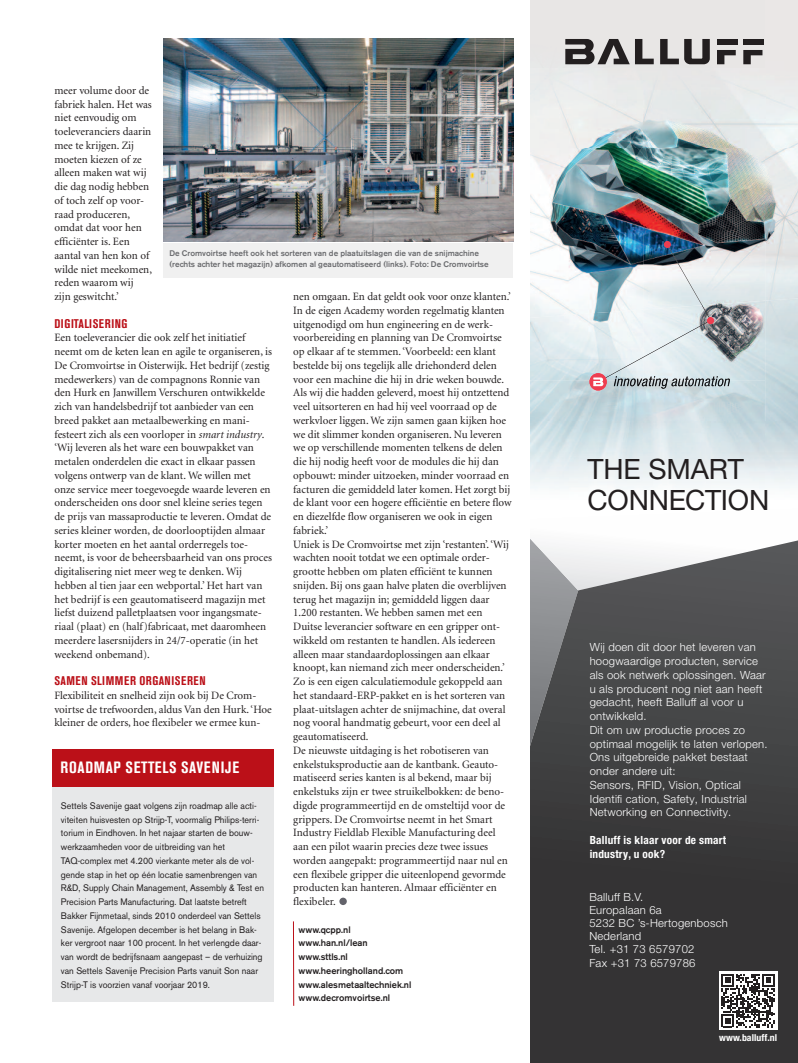
<style>
.page{position:relative;width:798px;height:1063px;background:#fff}
.page>*{position:absolute;margin:0;border:0;box-sizing:border-box;transform-origin:0 0}
.t1{font:28px/30.8px "Helvetica Neue LT Pro";letter-spacing:-.01em;color:#231f20}
.t2{font:700 condensed 16.25px "Akzidenz Grotesk BE";letter-spacing:.035em;color:#fff}
.t3{font:700 condensed 12.5px "Akzidenz Grotesk BE";letter-spacing:.045em;color:#bb1018}
.t4{font:11.25px/13.8px "Minion";color:#231f20}
.t5{font:300 11.25px/13.8px "Helvetica Neue LT Pro";letter-spacing:.02em;color:#fff}
.t6{font:700 condensed 11.25px/13.8px "Helvetica Neue LT Pro";letter-spacing:.02em;color:#fff}
.t7{font:700 condensed 9.62px "Helvetica Neue LT Pro";letter-spacing:.005em;color:#fff}
.t8{font:9.38px/13.8px "Akzidenz Grotesk BE";color:#231f20;scale:.95 1}
.t9{font:500 9.38px/13.8px "Akzidenz Grotesk BE";color:#231f20}
.t10{font:500 8.12px/11.9px "Akzidenz Grotesk BE";color:#6c6d70}
.s1{font-style:italic}
</style>
<div class="page">
<div style="left:52px;top:774px;width:221px;height:228px;background:#e7e8e9"></div>
<div style="left:52px;top:749px;width:221px;height:38px;background:#bb1018"></div>
<img style="left:163px;top:39px;width:350px;height:203px">
<div style="left:163px;top:243px;width:350px;height:34px;background:#f0f0f0"></div>
<div style="left:339px;top:898px;width:7px;height:7px;background:#63636b;border-radius:4px"></div>
<hr style="left:293px;top:921px;width:1px;height:85px;background:#bb1018">
<img style="left:530px;top:0;width:234px;height:233px">
<img style="left:764px;top:0;width:33px;height:298px">
<img style="left:530px;top:233px;width:113px;height:77px">
<img style="left:643px;top:233px;width:122px;height:68px">
<div style="left:663px;top:241px;width:7px;height:7px;background:#ee3d50;border-radius:50%"></div>
<svg style="left:565px;top:39px;width:88px;height:25px;background:#7e7b7b"></svg>
<svg style="left:660px;top:39px;width:18px;height:25px"></svg>
<svg style="left:684px;top:39px;width:25px;height:25px"></svg>
<svg style="left:716px;top:50px;width:19px;height:14px"></svg>
<div style="left:716px;top:39px;width:21px;height:6px;background:#231f20"></div>
<svg style="left:743px;top:50px;width:19px;height:14px"></svg>
<div style="left:743px;top:39px;width:20px;height:6px;background:#231f20"></div>
<img style="left:530px;top:310px;width:59px;height:70px">
<img style="left:730px;top:301px;width:34px;height:79px">
<img style="left:530px;top:380px;width:235px;height:42px">
<img style="left:589px;top:245px;width:141px;height:146px">
<svg style="left:530px;top:539px;width:267px;height:524px;background:#4a4a4b"></svg>
<svg style="left:718px;top:972px;width:58px;height:58px"></svg>
<svg style="left:720px;top:974px;width:54px;height:53px"></svg>
<p class="t4" style="left:54px;top:84px;width:99px">meer volume door de fabriek halen. Het was niet eenvoudig om toeleveranciers daarin mee te krijgen. Zij moeten kiezen of ze alleen maken wat wij die dag nodig hebben of toch zelf op voor&shy;raad produceren, omdat dat voor hen efficiënter is. Een aantal van hen kon of wilde niet meekomen, reden waarom wij zijn geswitcht.’</p>
<p class="t3" style="left:54px;top:319px;width:75px">DIGITALISERING</p>
<p class="t4" style="left:54px;top:332px;width:219px">Een toeleverancier die ook zelf het initiatief neemt om de keten lean en agile te organiseren, is De Cromvoirtse in Oisterwijk. Het bedrijf (zestig medewerkers) van de compagnons Ronnie van den Hurk en Janwillem Verschuren ontwikkelde zich van handelsbedrijf tot aanbieder van een breed pakket aan metaalbewerking en mani&shy;festeert zich als een voorloper in <span class="s1">smart industry</span>. ‘Wij leveren als het ware een bouwpakket van metalen onderdelen die exact in elkaar passen volgens ontwerp van de klant. We willen met onze service meer toegevoegde waarde leveren en onderscheiden ons door snel kleine series tegen de prijs van massaproductie te leveren. Omdat de series kleiner worden, de doorlooptijden almaar korter moeten en het aantal orderregels toe&shy;neemt, is voor de beheersbaarheid van ons proces digitalisering niet meer weg te denken. Wij hebben al tien jaar een webportal.’ Het hart van het bedrijf is een geautomatiseerd magazijn met liefst duizend palletplaatsen voor ingangsmate&shy;riaal (plaat) en (half)fabricaat, met daaromheen meerdere lasersnijders in 24/7-operatie (in het weekend onbemand).</p>
<p class="t3" style="left:54px;top:676px;width:153px">SAMEN SLIMMER ORGANISEREN</p>
<p class="t4" style="left:54px;top:689px;width:219px">Flexibiliteit en snelheid zijn ook bij De Crom&shy;voirtse de trefwoorden, aldus Van den Hurk. ‘Hoe kleiner de orders, hoe flexibeler we ermee kun-</p>
<p class="t10" style="left:169px;top:247px;width:321px">De Cromvoirtse heeft ook het sorteren van de plaatuitslagen die van de snijmachine (rechts achter het magazijn) afkomen al geautomatiseerd (links). Foto: De Cromvoirtse</p>
<p class="t4" style="left:293px;top:291px;width:220px">nen omgaan. En dat geldt ook voor onze klanten.’ In de eigen Academy worden regelmatig klanten uitgenodigd om hun engineering en de werk&shy;voorbereiding en planning van De Cromvoirtse op elkaar af te stemmen. ‘Voorbeeld: een klant bestelde bij ons tegelijk alle driehonderd delen voor een machine die hij in drie weken bouwde.<br>Als wij die hadden geleverd, moest hij ontzettend veel uitsorteren en had hij veel voorraad op de werkvloer liggen. We zijn samen gaan kijken hoe we dit slimmer konden organiseren. Nu leveren we op verschillende momenten telkens de delen die hij nodig heeft voor de modules die hij dan opbouwt: minder uitzoeken, minder voorraad en facturen die gemiddeld later komen. Het zorgt bij de klant voor een hogere efficiëntie en betere flow en diezelfde flow organiseren we ook in eigen fabriek.’<br>Uniek is De Cromvoirtse met zijn ‘restanten’. ‘Wij wachten nooit totdat we een optimale order&shy;grootte hebben om platen efficiënt te kunnen snijden. Bij ons gaan halve platen die overblijven terug het magazijn in; gemiddeld liggen daar 1.200 restanten. We hebben samen met een Duitse leverancier software en een gripper ont&shy;wikkeld om restanten te handlen. Als iedereen alleen maar standaardoplossingen aan elkaar knoopt, kan niemand zich meer onderscheiden.’ Zo is een eigen calculatiemodule gekoppeld aan het standaard-ERP-pakket en is het sorteren van plaat-uitslagen achter de snijmachine, dat overal nog vooral handmatig gebeurt, voor een deel al geautomatiseerd.<br>De nieuwste uitdaging is het robotiseren van enkelstuksproductie aan de kantbank. Geauto&shy;matiseerd series kanten is al bekend, maar bij enkelstuks zijn er twee struikelbokken: de beno&shy;digde programmeertijd en de omsteltijd voor de grippers. De Cromvoirtse neemt in het Smart Industry Fieldlab Flexible Manufacturing deel aan een pilot waarin precies deze twee issues worden aangepakt: programmeertijd naar nul en een flexibele gripper die uiteenlopend gevormde producten kan hanteren. Almaar efficiënter en flexibeler.</p>
<p class="t9" style="left:298px;top:923px;width:114px">www.qcpp.nl www.han.nl/lean www.sttls.nl www.heeringholland.com www.alesmetaaltechniek.nl www.decromvoirtse.nl</p>
<h2 class="t2" style="left:61px;top:762px;width:180px">ROADMAP SETTELS SAVENIJE</h2>
<p class="t8" style="left:61px;top:800px;width:215px">Settels Savenije gaat volgens zijn roadmap alle acti&shy;viteiten huisvesten op Strijp-T, voormalig Philips-terri&shy;torium in Eindhoven. In het najaar starten de bouw&shy;werkzaamheden voor de uitbreiding van het TAQ-complex met 4.200 vierkante meter als de vol&shy;gende stap in het op één locatie samenbrengen van R&amp;D, Supply Chain Management, Assembly &amp; Test en Precision Parts Manufacturing. Dat laatste betreft Bakker Fijnmetaal, sinds 2010 onderdeel van Settels Savenije. Afgelopen december is het belang in Bak&shy;ker vergroot naar 100 procent. In het verlengde daar&shy;van wordt de bedrijfsnaam aangepast – de verhuizing van Settels Savenije Precision Parts vanuit Son naar Strijp-T is voorzien vanaf voorjaar 2019.</p>
<h1 class="t1" style="left:587px;top:457px;width:183px">THE SMART<br>CONNECTION</h1>
<p class="t5" style="left:589px;top:642px;width:179px">Wij doen dit door het leveren van hoogwaardige producten, service als ook netwerk oplossingen. Waar u als producent nog niet aan heeft gedacht, heeft Balluff al voor u ontwikkeld.<br>Dit om uw productie proces zo optimaal mogelijk te laten verlopen.<br>Ons uitgebreide pakket bestaat onder andere uit:<br>Sensors, RFID, Vision, Optical<br>Identifi cation, Safety, Industrial<br>Networking en Connectivity.</p>
<p class="t6" style="left:589px;top:834px;width:138px">Balluff is klaar voor de smart industry, u ook?</p>
<p class="t5" style="left:589px;top:891px;width:140px;line-height:13.1px">Balluff B.V.<br>Europalaan 6a<br>5232 BC ’s-Hertogenbosch<br>Nederland<br>Tel. +31 73 6579702<br>Fax +31 73 6579786</p>
<p class="t7" style="left:718px;top:1034px;width:59px">www.balluff.nl</p>
</div>
